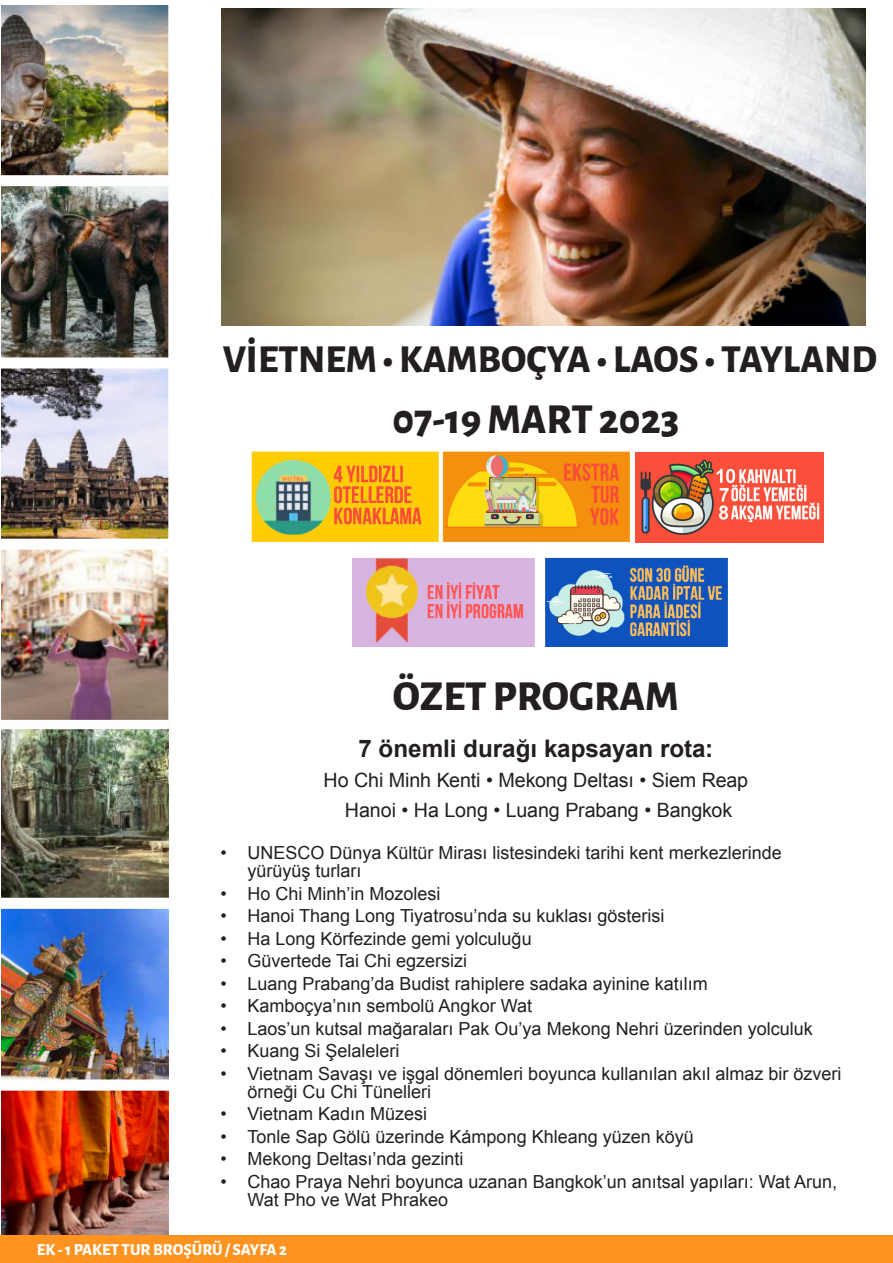
<style>
.page{position:relative;width:893px;height:1263px;background:#fff}
.page>*{position:absolute;margin:0;border:0;box-sizing:border-box;transform-origin:0 0}
.t1{font:800 42px "Alegreya Sans";color:#231f20}
.t2{font:800 39px "Alegreya Sans";color:#231f20}
.t3{font:700 24.3px "Arial";color:#231f20}
.t4{font:19.65px "Arial";letter-spacing:-.005em;color:#231f20}
.t5{font:18px/18px "Arial";color:#231f20}
.t6{font:800 16.5px "Alegreya Sans";color:#fff}
</style>
<div class="page">
<img style="left:251px;top:451px;width:379px;height:91px">
<img style="left:352px;top:557px;width:376px;height:90px">
<img style="left:635px;top:452px;width:189px;height:90px">
<img style="left:222px;top:8px;width:644px;height:318px">
<img style="left:2px;top:729px;width:168px;height:506px">
<img style="left:1px;top:6px;width:168px;height:714px">
<div style="left:0;top:1235px;width:893px;height:28px;background:#ff931f"></div>
<p class="t2" style="left:223px;top:330px;width:656px">VİETNEM • KAMBOÇYA • LAOS • TAYLAND</p>
<p class="t1" style="left:392px;top:387px;width:288px">07-19 MART 2023</p>
<p class="t1" style="left:393px;top:664px;width:288px">ÖZET PROGRAM</p>
<p class="t3" style="left:358px;top:732px;width:356px">7 önemli durağı kapsayan rota:</p>
<p class="t4" style="left:323px;top:767px;width:426px">Ho Chi Minh Kenti • Mekong Deltası • Siem Reap</p>
<p class="t4" style="left:345px;top:797px;width:389px">Hanoi • Ha Long • Luang Prabang • Bangkok</p>
<p class="t5" style="left:247px;top:844px;width:536px;text-indent:-27px">• UNESCO Dünya Kültür Mirası listesindeki tarihi kent merkezlerinde yürüyüş turları</p>
<p class="t5" style="left:220px;top:884px;width:222px">• Ho Chi Minh’in Mozolesi</p>
<p class="t5" style="left:220px;top:907px;width:445px">• Hanoi Thang Long Tiyatrosu’nda su kuklası gösterisi</p>
<p class="t5" style="left:220px;top:929px;width:313px">• Ha Long Körfezinde gemi yolculuğu</p>
<p class="t5" style="left:220px;top:952px;width:248px">• Güvertede Tai Chi egzersizi</p>
<p class="t5" style="left:220px;top:974px;width:489px">• Luang Prabang’da Budist rahiplere sadaka ayinine katılım</p>
<p class="t5" style="left:220px;top:997px;width:313px">• Kamboçya’nın sembolü Angkor Wat</p>
<p class="t5" style="left:220px;top:1019px;width:594px">• Laos’un kutsal mağaraları Pak Ou’ya Mekong Nehri üzerinden yolculuk</p>
<p class="t5" style="left:220px;top:1042px;width:181px">• Kuang Si Şelaleleri</p>
<p class="t5" style="left:247px;top:1064px;width:595px;text-indent:-27px">• Vietnam Savaşı ve işgal dönemleri boyunca kullanılan akıl almaz bir özveri örneği Cu Chi Tünelleri</p>
<p class="t5" style="left:220px;top:1105px;width:208px">• Vietnam Kadın Müzesi</p>
<p class="t5" style="left:220px;top:1127px;width:475px">• Tonle Sap Gölü üzerinde Kámpong Khleang yüzen köyü</p>
<p class="t5" style="left:220px;top:1150px;width:245px">• Mekong Deltası’nda gezinti</p>
<p class="t5" style="left:247px;top:1172px;width:591px;text-indent:-27px">• Chao Praya Nehri boyunca uzanan Bangkok’un anıtsal yapıları: Wat Arun,<br>Wat Pho ve Wat Phrakeo</p>
<p class="t6" style="left:37px;top:1237px;width:252px">EK - 1 PAKET TUR BROŞÜRÜ / SAYFA 2</p>
</div>
